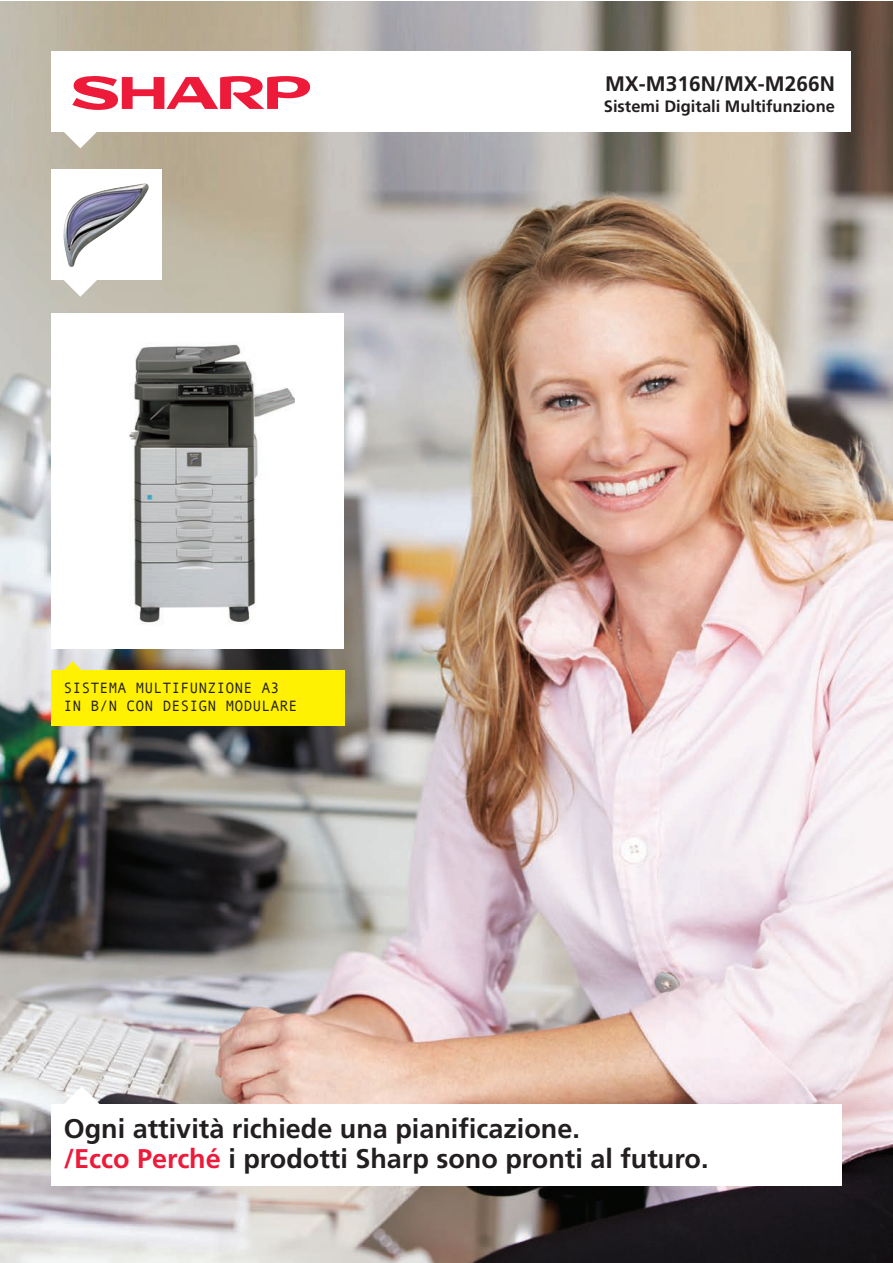
<style>
.page{position:relative;width:893px;height:1263px;background:#fff}
.page>*{position:absolute;margin:0;border:0;box-sizing:border-box;transform-origin:0 0}
.t1{font:700 27px/30px "Frutiger";color:#231f20}
.t2{font:700 21px "Frutiger";color:#231f20}
.t3{font:700 16.5px "Frutiger";color:#231f20}
.t4{font:15px/18px "Andale Mono";color:#231f20}
.s1{color:#ed1a3a}
</style>
<div class="page">
<img style="left:0;top:1px;width:892px;height:1262px">
<div style="left:51px;top:670px;width:294px;height:55px;background:#fff101"></div>
<svg style="left:64px;top:661px;width:18px;height:9px"></svg>
<div style="left:51px;top:170px;width:111px;height:110px;background:#fff"></div>
<img style="left:63px;top:183px;width:86px;height:81px">
<svg style="left:64px;top:264px;width:33px;height:33px"></svg>
<div style="left:51px;top:51px;width:799px;height:81px;background:#fff"></div>
<svg style="left:64px;top:76px;width:248px;height:72px"></svg>
<div style="left:51px;top:314px;width:292px;height:335px;background:#fff"></div>
<img style="left:130px;top:344px;width:164px;height:280px">
<div style="left:51px;top:1104px;width:791px;height:82px;background:#fff"></div>
<svg style="left:64px;top:1086px;width:36px;height:18px"></svg>
<p class="t4" style="left:64px;top:679px;width:236px">SISTEMA MULTIFUNZIONE A3<br>IN B/N CON DESIGN MODULARE</p>
<p class="t2" style="left:605px;top:71px;width:231px">MX-M316N/MX-M266N</p>
<p class="t3" style="left:604px;top:97px;width:233px">Sistemi Digitali Multifunzione</p>
<p class="t1" style="left:64px;top:1114px;width:646px">Ogni attività richiede una pianificazione.<br><span class="s1">/Ecco Perché</span> i prodotti Sharp sono pronti al futuro.</p>
</div>
